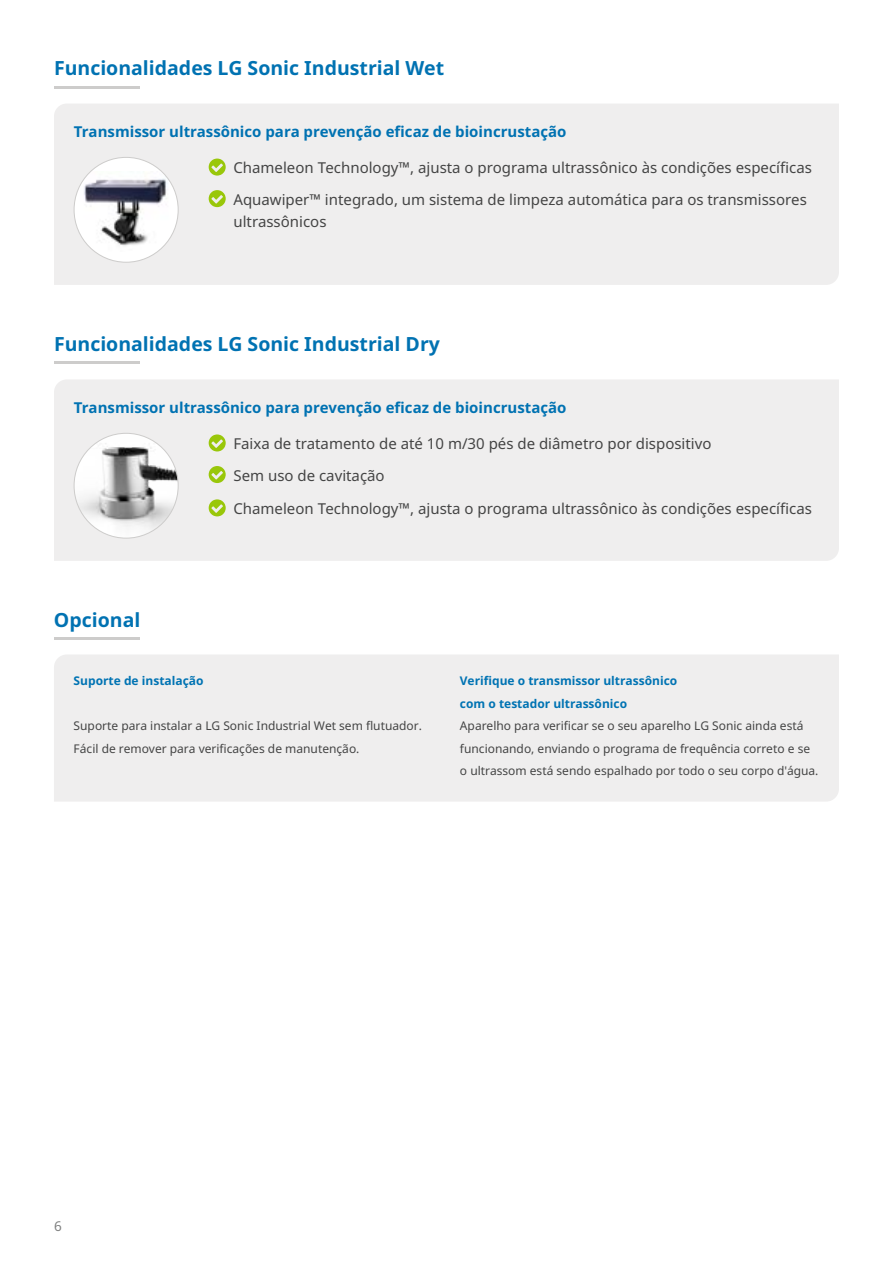
<style>
.page{position:relative;width:893px;height:1263px;background:#fff}
.page>*{position:absolute;margin:0;border:0;box-sizing:border-box;transform-origin:0 0}
.t1{font:700 19.5px "Noto Sans";color:#0072b2}
.t2{font:15px/31.5px "Noto Sans";color:#444}
.t3{font:700 15px "Noto Sans";color:#0072b2}
.t4{font:13.5px "Noto Sans";color:#7f8080}
.t5{font:12px/22.5px "Noto Sans";color:#444}
.t6{font:700 12px/22.5px "Noto Sans";color:#0073b3}
</style>
<div class="page">
<div style="left:54px;top:380px;width:785px;height:181px;background:#efeeee"></div>
<svg style="left:209px;top:434px;width:17px;height:17px"></svg>
<svg style="left:209px;top:466px;width:17px;height:17px"></svg>
<hr style="left:54px;top:361px;width:85px;height:3px;background:#cdcccb">
<svg style="left:209px;top:499px;width:17px;height:17px"></svg>
<img style="left:74px;top:433px;width:104px;height:105px;border-radius:52px">
<div style="left:54px;top:104px;width:785px;height:181px;background:#efeeee"></div>
<svg style="left:209px;top:159px;width:17px;height:17px"></svg>
<svg style="left:209px;top:190px;width:17px;height:17px"></svg>
<hr style="left:54px;top:86px;width:85px;height:3px;background:#cdcccb">
<div style="left:74px;top:157px;width:104px;height:105px;background:#fff;border-radius:50%"></div>
<img style="left:74px;top:171px;width:101px;height:80px">
<div style="left:54px;top:655px;width:785px;height:146px;background:#efeeee"></div>
<hr style="left:54px;top:637px;width:85px;height:3px;background:#cdcccb">
<h1 class="t1" style="left:54px;top:60px;width:392px">Funcionalidades LG Sonic Industrial Wet</h1>
<p class="t3" style="left:74px;top:121px;width:494px">Transmissor ultrassônico para prevenção eficaz de bioincrustação</p>
<p class="t2" style="left:233px;top:151px;width:580px">Chameleon Technology™, ajusta o programa ultrassônico às condições específicas</p>
<p class="t2" style="left:233px;top:188px;width:575px;line-height:22.5px">Aquawiper™ integrado, um sistema de limpeza automática para os transmissores ultrassônicos</p>
<h1 class="t1" style="left:54px;top:336px;width:387px">Funcionalidades LG Sonic Industrial Dry</h1>
<p class="t3" style="left:74px;top:397px;width:494px">Transmissor ultrassônico para prevenção eficaz de bioincrustação</p>
<p class="t2" style="left:233px;top:427px;width:480px">Faixa de tratamento de até 10 m/30 pés de diâmetro por dispositivo<br>Sem uso de cavitação</p>
<h1 class="t1" style="left:54px;top:612px;width:88px">Opcional</h1>
<p class="t2" style="left:233px;top:492px;width:580px">Chameleon Technology™, ajusta o programa ultrassônico às condições específicas</p>
<p class="t6" style="left:74px;top:671px;width:131px">Suporte de instalação</p>
<p class="t5" style="left:74px;top:714px;width:350px">Suporte para instalar a LG Sonic Industrial Wet sem flutuador.<br>Fácil de remover para verificações de manutenção.</p>
<p class="t6" style="left:460px;top:669px;width:219px">Verifique o transmissor ultrassônico com o testador ultrassônico</p>
<p class="t5" style="left:460px;top:714px;width:360px">Aparelho para verificar se o seu aparelho LG Sonic ainda está funcionando, enviando o programa de frequência correto e se o ultrassom está sendo espalhado por todo o seu corpo d'água.</p>
<p class="t4" style="left:54px;top:1220px;width:9px">6</p>
</div>
